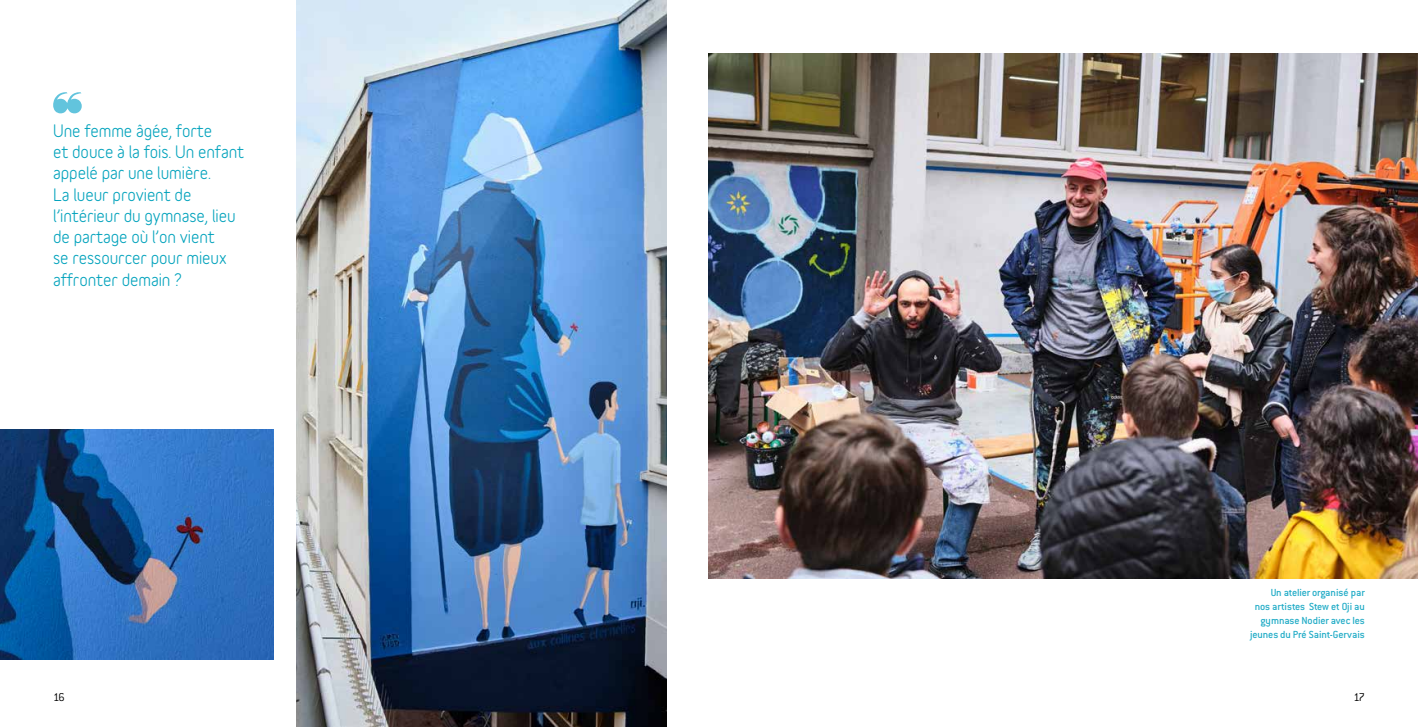
<style>
.page{position:relative;width:1418px;height:727px;background:#fff}
.page>*{position:absolute;margin:0;border:0;box-sizing:border-box;transform-origin:0 0}
.t1{font:700 16.25px/21.2px "Variable";letter-spacing:-.005em;color:#00a2bc}
.t2{font:300 12.5px "Conduit ITC";color:#000}
.t3{font:500 11.25px/13.8px "Conduit ITC";letter-spacing:-.01em;color:#22acc7;text-align:right}
</style>
<div class="page">
<img style="left:0;top:429px;width:273px;height:230px">
<img style="left:296px;top:0;width:370px;height:726px">
<img style="left:709px;top:53px;width:708px;height:525px">
<svg style="left:53px;top:92px;width:29px;height:21px"></svg>
<p class="t1" style="left:53px;top:122px;width:192px">Une femme âgée, forte<br>et douce à la fois. Un enfant appelé par une lumière.<br>La lueur provient de l’intérieur du gymnase, lieu de partage où l’on vient<br>se ressourcer pour mieux affronter demain ?</p>
<p class="t3" style="left:1250px;top:585px;width:116px">Un atelier organisé par<br>nos artistes Stew et Oji au gymnase Nodier avec les jeunes du Pré Saint-Gervais</p>
<p class="t2" style="left:53px;top:690px;width:13px">16</p>
<p class="t2" style="left:1353px;top:690px;width:13px">17</p>
</div>
